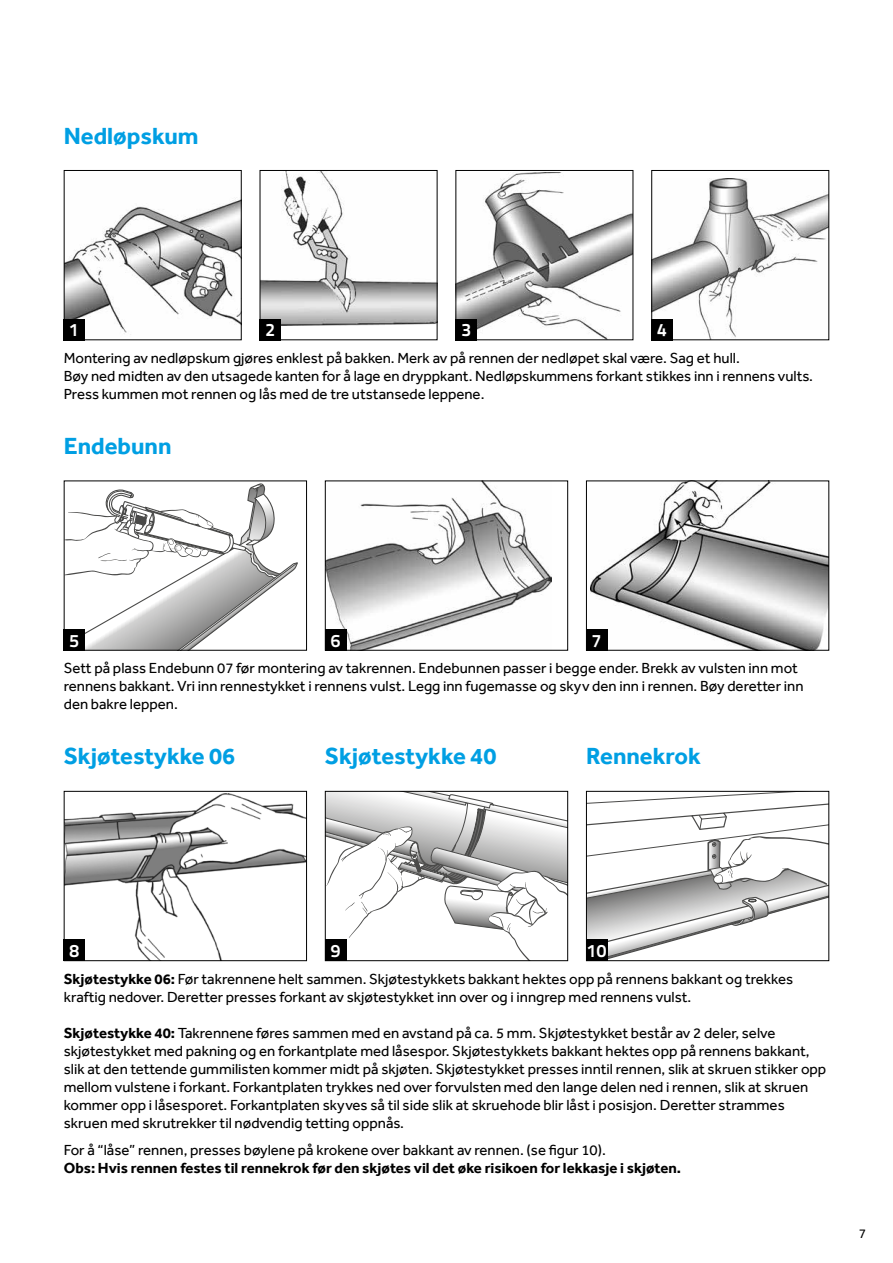
<style>
.page{position:relative;width:893px;height:1263px;background:#fff}
.page>*{position:absolute;margin:0;border:0;box-sizing:border-box;transform-origin:0 0}
.t1{font:700 24px "Effra";color:#009fe3}
.t2{font:18px "Titillium Text 25 L 800 wt";color:#fff}
.t3{font:15px/18px "Effra";color:#000}
.t4{font:700 15px "Effra";color:#000}
.t5{font:13.5px "Effra";color:#000}
.s1{font-weight:700}
</style>
<div class="page">
<svg style="left:66px;top:483px;width:232px;height:166px"></svg>
<div style="left:64px;top:480px;width:243px;height:171px;border:1px solid #000"></div>
<img style="left:457px;top:173px;width:174px;height:165px">
<div style="left:455px;top:170px;width:178px;height:170px;border:1px solid #000"></div>
<img style="left:653px;top:179px;width:174px;height:159px">
<div style="left:651px;top:170px;width:178px;height:170px;border:1px solid #000"></div>
<img style="left:66px;top:198px;width:174px;height:137px">
<div style="left:64px;top:170px;width:178px;height:170px;border:1px solid #000"></div>
<img style="left:262px;top:172px;width:173px;height:153px">
<img style="left:327px;top:482px;width:225px;height:167px">
<div style="left:325px;top:480px;width:243px;height:171px;border:1px solid #000"></div>
<img style="left:591px;top:482px;width:236px;height:167px">
<div style="left:586px;top:480px;width:243px;height:171px;border:1px solid #000"></div>
<svg style="left:327px;top:793px;width:239px;height:166px"></svg>
<div style="left:325px;top:791px;width:243px;height:170px;border:1px solid #000"></div>
<img style="left:66px;top:793px;width:239px;height:166px">
<div style="left:64px;top:791px;width:243px;height:170px;border:1px solid #000"></div>
<div style="left:64px;top:319px;width:21px;height:21px;background:#000"></div>
<div style="left:64px;top:629px;width:21px;height:22px;background:#000"></div>
<div style="left:325px;top:629px;width:21px;height:22px;background:#000"></div>
<div style="left:586px;top:629px;width:21px;height:22px;background:#000"></div>
<svg style="left:588px;top:793px;width:239px;height:166px"></svg>
<div style="left:586px;top:791px;width:243px;height:170px;border:1px solid #000"></div>
<div style="left:586px;top:940px;width:21px;height:21px;background:#000"></div>
<div style="left:64px;top:940px;width:21px;height:21px;background:#000"></div>
<div style="left:325px;top:940px;width:21px;height:21px;background:#000"></div>
<div style="left:260px;top:319px;width:21px;height:21px;background:#000"></div>
<div style="left:455px;top:319px;width:22px;height:21px;background:#000"></div>
<div style="left:651px;top:319px;width:22px;height:21px;background:#000"></div>
<h1 class="t1" style="left:64px;top:121px;width:136px">Nedløpskum</h1>
<p class="t2" style="left:70px;top:316px;width:11px">1</p>
<p class="t2" style="left:265px;top:316px;width:11px">2</p>
<p class="t2" style="left:461px;top:316px;width:11px">3</p>
<p class="t2" style="left:657px;top:316px;width:11px">4</p>
<p class="t3" style="left:64px;top:349px;width:751px">Montering av nedløpskum gjøres enklest på bakken. Merk av på rennen der nedløpet skal være. Sag et hull.<br>Bøy ned midten av den utsagede kanten for å lage en dryppkant. Nedløpskummens forkant stikkes inn i rennens vults.<br>Press kummen mot rennen og lås med de tre utstansede leppene.</p>
<h1 class="t1" style="left:64px;top:432px;width:109px">Endebunn</h1>
<p class="t2" style="left:70px;top:626px;width:11px">5</p>
<p class="t2" style="left:331px;top:626px;width:11px">6</p>
<p class="t2" style="left:592px;top:626px;width:11px">7</p>
<p class="t3" style="left:64px;top:659px;width:741px">Sett på plass Endebunn 07 før montering av takrennen. Endebunnen passer i begge ender. Brekk av vulsten inn mot rennens bakkant. Vri inn rennestykket i rennens vulst. Legg inn fugemasse og skyv den inn i rennen. Bøy deretter inn den bakre leppen.</p>
<h1 class="t1" style="left:64px;top:742px;width:173px">Skjøtestykke 06</h1>
<h1 class="t1" style="left:325px;top:742px;width:173px">Skjøtestykke 40</h1>
<h1 class="t1" style="left:586px;top:742px;width:116px">Rennekrok</h1>
<p class="t2" style="left:70px;top:937px;width:11px">8</p>
<p class="t2" style="left:331px;top:937px;width:11px">9</p>
<p class="t2" style="left:587px;top:937px;width:21px">10</p>
<p class="t3" style="left:64px;top:970px;width:731px"><span class="s1">Skjøtestykke 06:</span> Før takrennene helt sammen. Skjøtestykkets bakkant hektes opp på rennens bakkant og trekkes kraftig nedover. Deretter presses forkant av skjøtestykket inn over og i inngrep med rennens vulst.</p>
<p class="t3" style="left:64px;top:1024px;width:764px"><span class="s1">Skjøtestykke 40:</span> Takrennene føres sammen med en avstand på ca. 5 mm. Skjøtestykket består av 2 deler, selve skjøtestykket med pakning og en forkantplate med låsespor. Skjøtestykkets bakkant hektes opp på rennens bakkant, slik at den tettende gummilisten kommer midt på skjøten. Skjøtestykket presses inntil rennen, slik at skruen stikker opp mellom vulstene i forkant. Forkantplaten trykkes ned over forvulsten med den lange delen ned i rennen, slik at skruen kommer opp i låsesporet. Forkantplaten skyves så til side slik at skruehode blir låst i posisjon. Deretter strammes skruen med skrutrekker til nødvendig tetting oppnås.</p>
<p class="t3" style="left:64px;top:1141px;width:544px">For å “låse” rennen, presses bøylene på krokene over bakkant av rennen. (se figur 10).</p>
<p class="t4" style="left:64px;top:1159px;width:619px">Obs: Hvis rennen festes til rennekrok før den skjøtes vil det øke risikoen for lekkasje i skjøten.</p>
<p class="t5" style="left:859px;top:1225px;width:9px">7</p>
</div>
